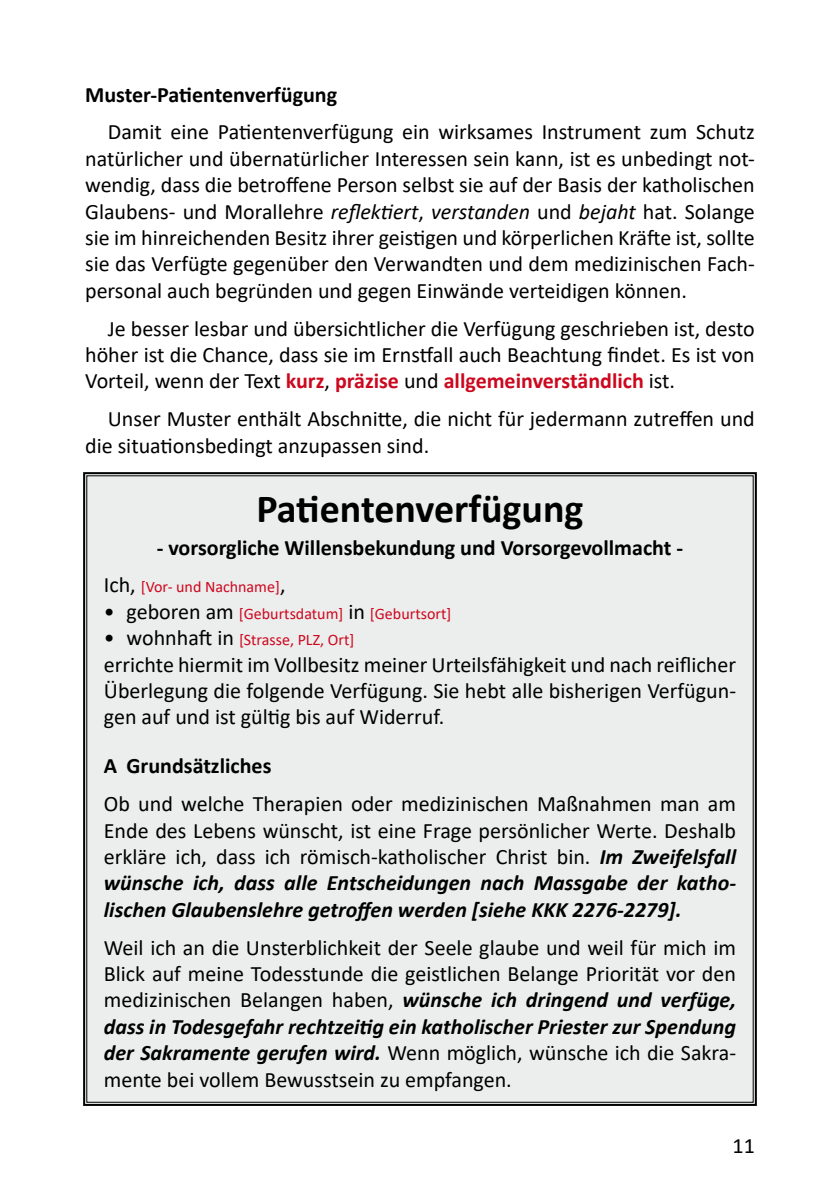
<style>
.page{position:relative;width:840px;height:1191px;background:#fff}
.page>*{position:absolute;margin:0;border:0;box-sizing:border-box;transform-origin:0 0}
.t1{font:700 40px "Calibri";color:#000}
.t2{font:22px/26.4px "Calibri";color:#000;text-align:justify}
.t3{font:700 22px "Calibri";color:#000}
.t4{font:16px "Calibri";color:#cd071e}
.s1{font-style:italic}
.s2{font-weight:700;color:#cd071e}
.s3{font-size:22px;color:#000}
.s4{font-weight:700;font-style:italic}
</style>
<div class="page">
<div style="left:83px;top:472px;width:674px;height:634px;background:#eceded"></div>
<p class="t3" style="left:85px;top:79px;width:253px">Muster-Patientenverfügung</p>
<p class="t2" style="left:85px;top:118px;width:670px;text-indent:23px">Damit eine Patientenverfügung ein wirksames Instrument zum Schutz natürlicher und übernatürlicher Interessen sein kann, ist es unbedingt not&shy;wendig, dass die betroffene Person selbst sie auf der Basis der katholischen Glaubens- und Morallehre <span class="s1">reflektiert</span>, <span class="s1">verstanden</span> und <span class="s1">bejaht</span> hat. Solange sie im hinreichenden Besitz ihrer geistigen und körperlichen Kräfte ist, sollte sie das Verfügte gegenüber den Verwandten und dem medizinischen Fach&shy;personal auch begründen und gegen Einwände verteidigen können.</p>
<p class="t2" style="left:85px;top:314px;width:670px;text-indent:23px">Je besser lesbar und übersichtlicher die Verfügung geschrieben ist, desto höher ist die Chance, dass sie im Ernstfall auch Beachtung findet. Es ist von Vorteil, wenn der Text <span class="s2">kurz</span>, <span class="s2">präzise</span> und <span class="s2">allgemeinverständlich</span> ist.</p>
<p class="t2" style="left:85px;top:405px;width:670px;text-indent:23px">Unser Muster enthält Abschnitte, die nicht für jedermann zutreffen und die situationsbedingt anzupassen sind.</p>
<h1 class="t1" style="left:256px;top:481px;width:328px">Patientenverfügung</h1>
<p class="t3" style="left:157px;top:531px;width:527px">- vorsorgliche Willensbekundung und Vorsorgevollmacht -</p>
<p class="t4" style="left:104px;top:576px;width:183px"><span class="s3">Ich,</span> [Vor- und Nachname]<span class="s3">,</span></p>
<p class="t4" style="left:104px;top:602px;width:349px"><span class="s3">• geboren am</span> [Geburtsdatum] <span class="s3">in</span> [Geburtsort]</p>
<p class="t4" style="left:104px;top:628px;width:252px"><span class="s3">• wohnhaft in</span> [Strasse, PLZ, Ort]</p>
<p class="t2" style="left:104px;top:650px;width:633px">errichte hiermit im Vollbesitz meiner Urteilsfähigkeit und nach reiflicher Überlegung die folgende Verfügung. Sie hebt alle bisherigen Verfügun&shy;gen auf und ist gültig bis auf Widerruf.</p>
<p class="t3" style="left:104px;top:750px;width:169px">A Grundsätzliches</p>
<p class="t2" style="left:104px;top:790px;width:633px">Ob und welche Therapien oder medizinischen Maßnahmen man am Ende des Lebens wünscht, ist eine Frage persönlicher Werte. Deshalb erkläre ich, dass ich römisch-katholischer Christ bin. <span class="s4">Im Zweifelsfall wünsche ich, dass alle Entscheidungen nach Massgabe der katho&shy;lischen Glaubenslehre getroffen werden [siehe KKK 2276-2279].</span></p>
<p class="t2" style="left:104px;top:933px;width:633px">Weil ich an die Unsterblichkeit der Seele glaube und weil für mich im Blick auf meine Todesstunde die geistlichen Belange Priorität vor den medizinischen Belangen haben, <span class="s4">wünsche ich dringend und verfüge, dass in Todesgefahr rechtzeitig ein katholischer Priester zur Spendung der Sakramente gerufen wird.</span> Wenn möglich, wünsche ich die Sakra&shy;mente bei vollem Bewusstsein zu empfangen.</p>
<p class="t2" style="left:732px;top:1131px;width:24px">11</p>
</div>
